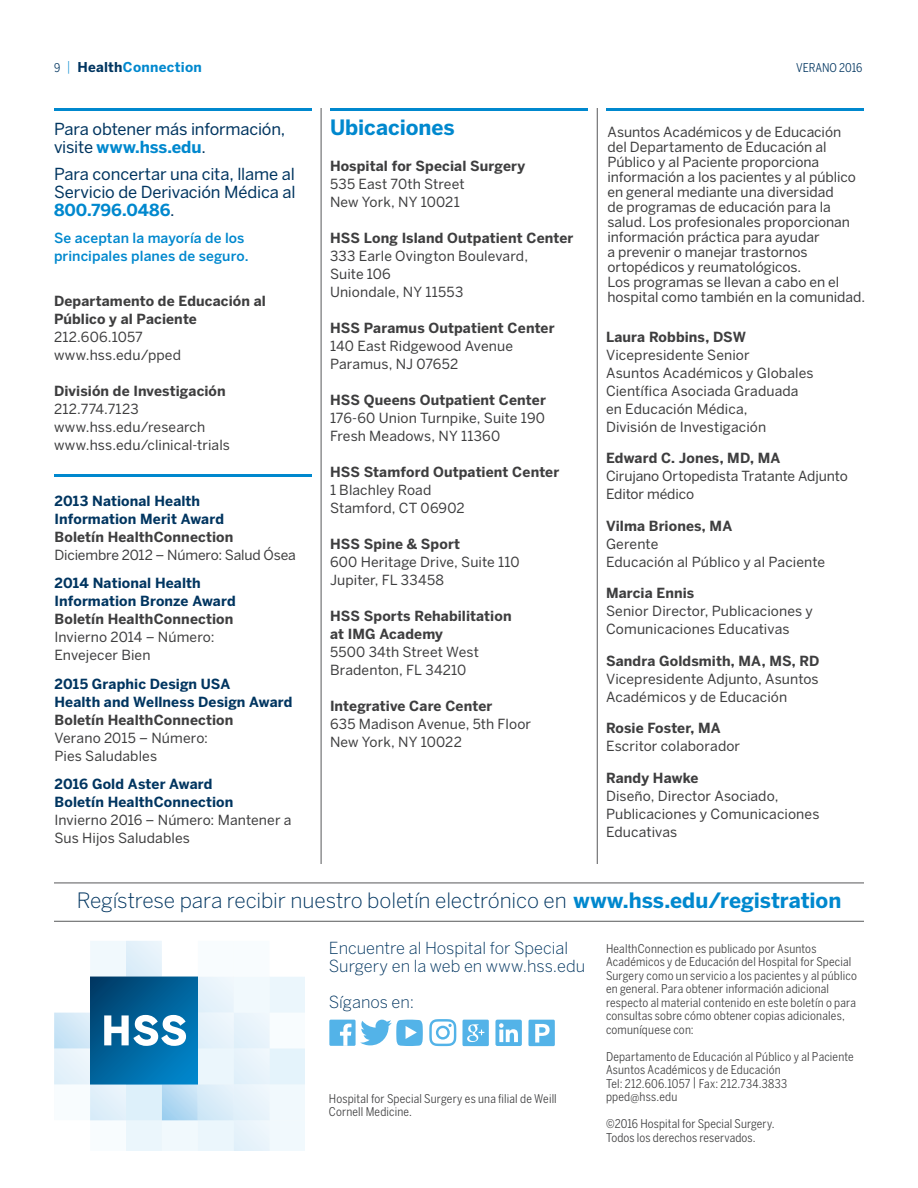
<style>
.page{position:relative;width:918px;height:1188px;background:#fff}
.page>*{position:absolute;margin:0;border:0;box-sizing:border-box;transform-origin:0 0}
.Benton_9_12_body_cop{font:300 21px "Benton Sans";letter-spacing:-.005em;color:#003560}
.darkblue_text_subhea{font:700 21px "Benton Sans";color:#0088ce}
.darkblue_text_subhea-2{font:16.5px/18px "Benton Sans";letter-spacing:-.01em;color:#003560}
.darkblue_text_subhea-3{font:300 16.5px/18px "Benton Sans";color:#003560}
.Benton_9_12_body_cop-2{font:13.8px/18px "Benton Sans";letter-spacing:.005em;color:#3e3e3f}
.darkblue_text_subhea-4{font:13.8px/15px "Benton Sans";color:#3e3e3f}
.Benton_9_12_body_cop-3{font:700 13.8px/18px "Benton Sans";letter-spacing:.005em;color:#003560}
.Benton_9_12_body_cop-4{font:700 13.8px/18px "Benton Sans";letter-spacing:.01em;color:#3e3e3f}
.darkblue_text_subhea-5{font:700 13.8px/18px "Benton Sans";letter-spacing:.01em;color:#3e3e3f}
.Benton_9_12_body_cop-5{font:500 13.8px/18px "Benton Sans";letter-spacing:.005em;color:#0088ce}
.t1{font:700 13.5px "Benton Sans";letter-spacing:.02em;color:#0088ce}
.Benton_9_12_body_cop-6{font:12px/13.5px "Benton Sans Condensed";letter-spacing:.015em;color:#3e3e3f}
.t2{font:12px "Benton Sans Condensed";color:#003560}
.s1{font-family:"Benton Sans Condensed";font-weight:400;font-size:12px;color:#003560}
.s2{font-weight:300}
.s3{color:#003560}
.s4{font-weight:700;color:#0088ce}
.s5{color:#3e3e3f}
.s6{font-weight:400;color:#3e3e3f}
.s7{font-weight:700;color:#003560}
.s8{font-weight:700}
.s9{font-weight:400}
</style>
<div class="page">
<hr style="left:54px;top:108px;width:258px;height:3px;background:#0088ce">
<hr style="left:54px;top:474px;width:258px;height:3px;background:#0088ce">
<hr style="left:597px;top:108px;width:1px;height:756px;background:#57585a">
<hr style="left:321px;top:108px;width:1px;height:756px;background:#57585a">
<hr style="left:54px;top:883px;width:810px;height:1px;background:#57585a">
<hr style="left:54px;top:921px;width:810px;height:1px;background:#57585a">
<hr style="left:606px;top:108px;width:258px;height:3px;background:#0088ce">
<svg style="left:54px;top:921px;width:251px;height:230px"></svg>
<hr style="left:330px;top:108px;width:258px;height:3px;background:#0088ce">
<div style="left:329px;top:1020px;width:27px;height:26px;background:#53b3e8"></div>
<svg style="left:340px;top:1024px;width:12px;height:22px"></svg>
<div style="left:495px;top:1020px;width:27px;height:26px;background:#53b3e8;border-radius:2px"></div>
<svg style="left:499px;top:1023px;width:19px;height:19px"></svg>
<svg style="left:462px;top:1020px;width:27px;height:26px"></svg>
<svg style="left:360px;top:1020px;width:63px;height:26px"></svg>
<svg style="left:528px;top:1020px;width:27px;height:26px"></svg>
<svg style="left:429px;top:1019px;width:27px;height:27px"></svg>
<p class="t1" style="left:54px;top:59px;width:149px"><span class="s1">9</span> <span class="s2">|</span> <span class="s3">Health</span>Connection</p>
<p class="t2" style="left:796px;top:60px;width:68px">VERANO 2016</p>
<p class="darkblue_text_subhea-2" style="left:54px;top:120px;width:233px">Para obtener más información, visite <span class="s4">www.hss.edu</span>.</p>
<p class="darkblue_text_subhea-2" style="left:54px;top:165px;width:243px;text-align:justify">Para concertar una cita, llame al Servicio de Derivación Médica al <span class="s4">800.796.0486</span>.</p>
<p class="Benton_9_12_body_cop-5" style="left:54px;top:229px;width:196px">Se aceptan la mayoría de los principales planes de seguro.</p>
<p class="darkblue_text_subhea-5" style="left:54px;top:292px;width:213px">Departamento de Educación al<br>Público y al Paciente</p>
<p class="Benton_9_12_body_cop-2" style="left:54px;top:328px;width:129px">212.606.1057 www.hss.edu/pped</p>
<p class="darkblue_text_subhea-5" style="left:54px;top:382px;width:173px">División de Investigación</p>
<p class="Benton_9_12_body_cop-2" style="left:54px;top:400px;width:178px">212.774.7123 www.hss.edu/research www.hss.edu/clinical-trials</p>
<p class="Benton_9_12_body_cop-3" style="left:54px;top:492px;width:243px">2013 National Health<br>Information Merit Award<br><span class="s5">Boletín HealthConnection<br></span><span class="s6">Diciembre 2012 – Número: Salud Ósea</span></p>
<p class="Benton_9_12_body_cop-3" style="left:54px;top:575px;width:183px">2014 National Health<br>Information Bronze Award<br><span class="s5">Boletín HealthConnection<br></span><span class="s6">Invierno 2014 – Número:<br>Envejecer Bien</span></p>
<p class="Benton_9_12_body_cop-3" style="left:54px;top:675px;width:240px">2015 Graphic Design USA<br>Health and Wellness Design Award<br><span class="s5">Boletín HealthConnection<br></span><span class="s6">Verano 2015 – Número:<br>Pies Saludables</span></p>
<p class="Benton_9_12_body_cop-2" style="left:54px;top:775px;width:239px"><span class="s7">2016 Gold Aster Award<br>Boletín HealthConnection<br></span>Invierno 2016 – Número: Mantener a<br>Sus Hijos Saludables</p>
<p class="darkblue_text_subhea" style="left:330px;top:114px;width:126px">Ubicaciones</p>
<p class="darkblue_text_subhea-4" style="left:330px;top:157px;width:197px;line-height:18px"><span class="s8">Hospital for Special Surgery<br></span>535 East 70th Street<br>New York, NY 10021</p>
<p class="Benton_9_12_body_cop-2" style="left:330px;top:229px;width:245px"><span class="s8">HSS Long Island Outpatient Center<br></span>333 Earle Ovington Boulevard,<br>Suite 106<br>Uniondale, NY 11553</p>
<p class="Benton_9_12_body_cop-2" style="left:330px;top:319px;width:226px"><span class="s8">HSS Paramus Outpatient Center<br></span>140 East Ridgewood Avenue<br>Paramus, NJ 07652</p>
<p class="Benton_9_12_body_cop-2" style="left:330px;top:391px;width:217px;text-align:justify"><span class="s8">HSS Queens Outpatient Center </span>176-60 Union Turnpike, Suite 190<br>Fresh Meadows, NY 11360</p>
<p class="Benton_9_12_body_cop-2" style="left:330px;top:463px;width:231px"><span class="s8">HSS Stamford Outpatient Center<br></span>1 Blachley Road<br>Stamford, CT 06902</p>
<p class="Benton_9_12_body_cop-2" style="left:330px;top:535px;width:191px"><span class="s8">HSS Spine &amp; Sport<br></span>600 Heritage Drive, Suite 110<br>Jupiter, FL 33458</p>
<p class="Benton_9_12_body_cop-4" style="left:330px;top:607px;width:183px">HSS Sports Rehabilitation at IMG Academy<br><span class="s9">5500 34th Street West<br>Bradenton, FL 34210</span></p>
<p class="Benton_9_12_body_cop-2" style="left:330px;top:697px;width:203px"><span class="s8">Integrative Care Center<br></span>635 Madison Avenue, 5th Floor<br>New York, NY 10022</p>
<p class="darkblue_text_subhea-4" style="left:608px;top:124px;width:259px">Asuntos Académicos y de Educación<br>del Departamento de Educación al Público y al Paciente proporciona información a los pacientes y al público en general mediante una diversidad<br>de programas de educación para la salud. Los profesionales proporcionan información práctica para ayudar<br>a prevenir o manejar trastornos ortopédicos y reumatológicos.<br>Los programas se llevan a cabo en el hospital como también en la comunidad.</p>
<p class="darkblue_text_subhea-4" style="left:606px;top:328px;width:209px;line-height:18px"><span class="s8">Laura Robbins, DSW<br></span>Vicepresidente Senior<br>Asuntos Académicos y Globales<br>Científica Asociada Graduada en Educación Médica,<br>División de Investigación</p>
<p class="Benton_9_12_body_cop-2" style="left:606px;top:450px;width:243px"><span class="s8">Edward C. Jones, MD, MA<br></span>Cirujano Ortopedista Tratante Adjunto<br>Editor médico</p>
<p class="Benton_9_12_body_cop-2" style="left:606px;top:517px;width:221px"><span class="s8">Vilma Briones, MA<br></span>Gerente<br>Educación al Público y al Paciente</p>
<p class="Benton_9_12_body_cop-2" style="left:606px;top:585px;width:209px"><span class="s8">Marcia Ennis<br></span>Senior Director, Publicaciones y<br>Comunicaciones Educativas</p>
<p class="Benton_9_12_body_cop-2" style="left:606px;top:652px;width:215px;text-align:justify"><span class="s8">Sandra Goldsmith, MA, MS, RD </span>Vicepresidente Adjunto, Asuntos Académicos y de Educación</p>
<p class="Benton_9_12_body_cop-2" style="left:606px;top:719px;width:136px"><span class="s8">Rosie Foster, MA<br></span>Escritor colaborador</p>
<p class="Benton_9_12_body_cop-2" style="left:606px;top:769px;width:215px"><span class="s8">Randy Hawke<br></span>Diseño, Director Asociado,<br>Publicaciones y Comunicaciones<br>Educativas</p>
<p class="Benton_9_12_body_cop" style="left:77px;top:887px;width:766px">Regístrese para recibir nuestro boletín electrónico en <span class="s4">www.hss.edu/registration</span></p>
<p class="darkblue_text_subhea-3" style="left:329px;top:939px;width:258px">Encuentre al Hospital for Special<br>Surgery en la web en www.hss.edu</p>
<p class="darkblue_text_subhea-3" style="left:329px;top:993px;width:87px">Síganos en:</p>
<p class="Benton_9_12_body_cop-6" style="left:329px;top:1091px;width:229px">Hospital for Special Surgery es una filial de Weill<br>Cornell Medicine.</p>
<p class="Benton_9_12_body_cop-6" style="left:606px;top:941px;width:252px">HealthConnection es publicado por Asuntos Académicos y de Educación del Hospital for Special Surgery como un servicio a los pacientes y al público en general. Para obtener información adicional respecto al material contenido en este boletín o para consultas sobre cómo obtener copias adicionales, comuníquese con:</p>
<p class="Benton_9_12_body_cop-6" style="left:606px;top:1049px;width:249px">Departamento de Educación al Público y al Paciente Asuntos Académicos y de Educación<br>Tel: 212.606.1057 | Fax: 212.734.3833 pped@hss.edu</p>
<p class="Benton_9_12_body_cop-6" style="left:606px;top:1117px;width:170px">©2016 Hospital for Special Surgery.<br>Todos los derechos reservados.</p>
</div>
